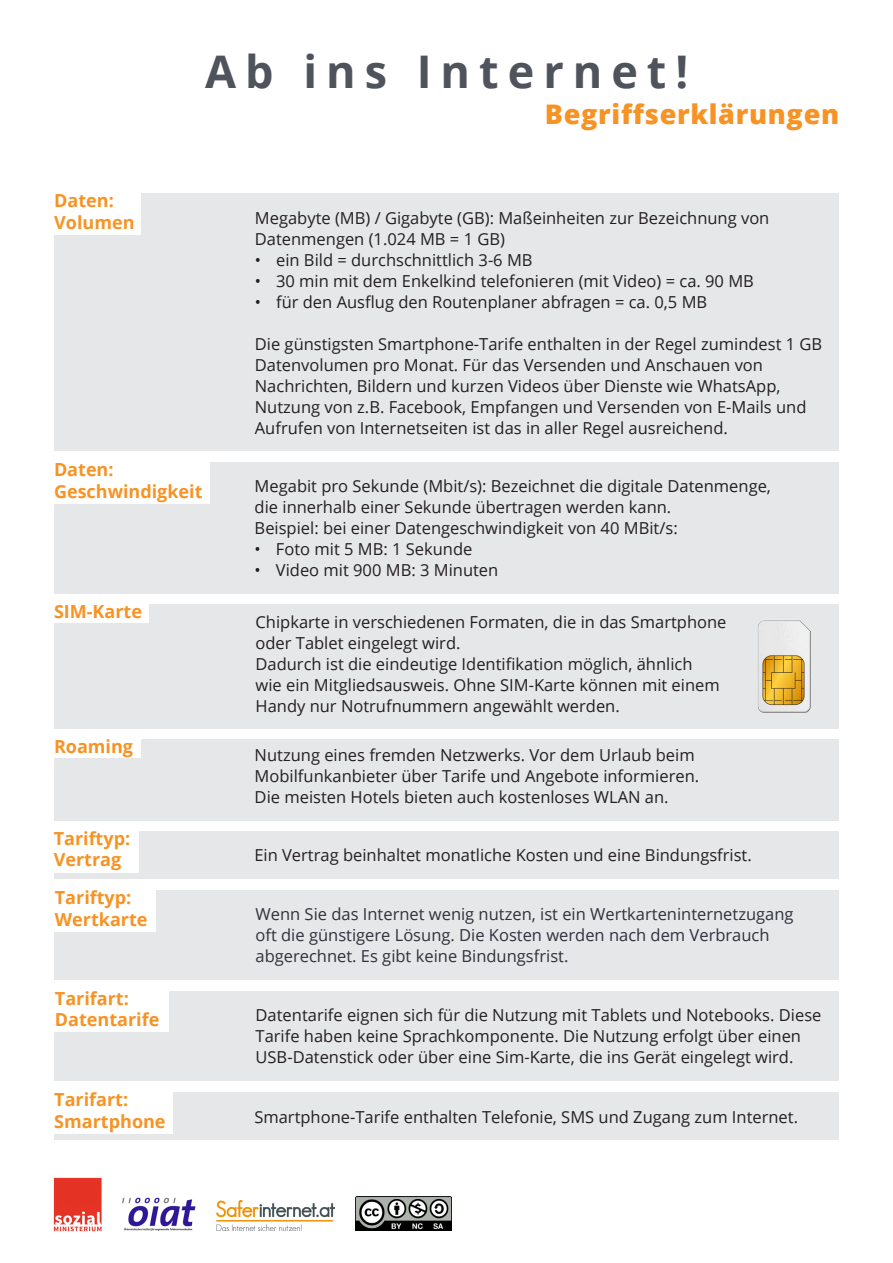
<style>
.page{position:relative;width:893px;height:1263px;background:#fff}
.page>*{position:absolute;margin:0;border:0;box-sizing:border-box;transform-origin:0 0}
.t1{font:700 45px "Open Sans";letter-spacing:.2em;color:#4f535c}
.t2{font:800 27px "Open Sans";letter-spacing:.025em;color:#f79324}
.Absatzformat_3{font:700 18px/21.6px "Open Sans";color:#f79324}
.t3{font:16.5px/21px "Open Sans";color:#231f20}
.t4{font:16.5px/21px "Open Sans";color:#2d323b}
</style>
<div class="page">
<img style="left:53px;top:1177px;width:49px;height:55px">
<img style="left:122px;top:1198px;width:73px;height:33px">
<img style="left:216px;top:1200px;width:118px;height:30px">
<img style="left:355px;top:1197px;width:96px;height:33px">
<div style="left:54px;top:193px;width:785px;height:258px;background:#e6e7e9"></div>
<div style="left:54px;top:193px;width:87px;height:42px;background:#fff"></div>
<div style="left:54px;top:462px;width:785px;height:132px;background:#e6e7e9"></div>
<div style="left:54px;top:462px;width:156px;height:41px;background:#fff"></div>
<div style="left:54px;top:739px;width:785px;height:81px;background:#e6e7e9"></div>
<div style="left:54px;top:739px;width:87px;height:19px;background:#fff"></div>
<div style="left:54px;top:831px;width:785px;height:47px;background:#e6e7e9"></div>
<div style="left:54px;top:831px;width:84px;height:41px;background:#fff"></div>
<div style="left:54px;top:890px;width:785px;height:90px;background:#e6e7e9"></div>
<div style="left:54px;top:890px;width:102px;height:41px;background:#fff"></div>
<div style="left:54px;top:991px;width:785px;height:89px;background:#e6e7e9"></div>
<div style="left:54px;top:991px;width:115px;height:41px;background:#fff"></div>
<div style="left:54px;top:1092px;width:785px;height:48px;background:#e6e7e9"></div>
<div style="left:54px;top:1092px;width:119px;height:41px;background:#fff"></div>
<div style="left:54px;top:604px;width:785px;height:125px;background:#e6e7e9"></div>
<div style="left:54px;top:604px;width:95px;height:19px;background:#fff"></div>
<img style="left:758px;top:620px;width:53px;height:93px">
<p class="t1" style="left:205px;top:40px;width:485px">Ab ins Internet!</p>
<p class="Absatzformat_3" style="left:54px;top:189px;width:61px">Daten:</p>
<p class="Absatzformat_3" style="left:54px;top:211px;width:82px">Volumen</p>
<p class="Absatzformat_3" style="left:54px;top:458px;width:61px">Daten:</p>
<p class="Absatzformat_3" style="left:54px;top:480px;width:150px">Geschwindigkeit</p>
<p class="Absatzformat_3" style="left:54px;top:600px;width:90px">SIM-Karte</p>
<p class="Absatzformat_3" style="left:54px;top:735px;width:81px">Roaming</p>
<p class="Absatzformat_3" style="left:54px;top:827px;width:78px">Tariftyp:<br>Vertrag</p>
<p class="Absatzformat_3" style="left:55px;top:886px;width:78px">Tariftyp:</p>
<p class="Absatzformat_3" style="left:55px;top:908px;width:94px">Wertkarte</p>
<p class="Absatzformat_3" style="left:55px;top:987px;width:75px">Tarifart:</p>
<p class="Absatzformat_3" style="left:55px;top:1008px;width:106px">Datentarife</p>
<p class="Absatzformat_3" style="left:54px;top:1088px;width:113px">Tarifart:<br>Smartphone</p>
<p class="t2" style="left:545px;top:94px;width:296px">Begriffserklärungen</p>
<p class="t3" style="left:255px;top:207px;width:516px">Megabyte (MB) / Gigabyte (GB): Maßeinheiten zur Bezeichnung von<br>Datenmengen (1.024 MB = 1 GB)</p>
<p class="t3" style="left:255px;top:249px;width:279px">• ein Bild = durchschnittlich 3-6 MB</p>
<p class="t3" style="left:255px;top:270px;width:501px">• 30 min mit dem Enkelkind telefonieren (mit Video) = ca. 90 MB</p>
<p class="t3" style="left:255px;top:291px;width:454px">• für den Ausflug den Routenplaner abfragen = ca. 0,5 MB</p>
<p class="t3" style="left:255px;top:333px;width:569px">Die günstigsten Smartphone-Tarife enthalten in der Regel zumindest 1 GB<br>Datenvolumen pro Monat. Für das Versenden und Anschauen von</p>
<p class="t3" style="left:255px;top:375px;width:553px">Nachrichten, Bildern und kurzen Videos über Dienste wie WhatsApp,<br>Nutzung von z.B. Facebook, Empfangen und Versenden von E-Mails und<br>Aufrufen von Internetseiten ist das in aller Regel ausreichend.</p>
<p class="t3" style="left:255px;top:475px;width:518px">Megabit pro Sekunde (Mbit/s): Bezeichnet die digitale Datenmenge,</p>
<p class="t3" style="left:255px;top:496px;width:418px">die innerhalb einer Sekunde übertragen werden kann.</p>
<p class="t3" style="left:255px;top:517px;width:425px">Beispiel: bei einer Datengeschwindigkeit von 40 MBit/s:</p>
<p class="t3" style="left:255px;top:538px;width:219px">• Foto mit 5 MB: 1 Sekunde</p>
<p class="t3" style="left:255px;top:559px;width:245px">• Video mit 900 MB: 3 Minuten</p>
<p class="t3" style="left:256px;top:611px;width:472px">Chipkarte in verschiedenen Formaten, die in das Smartphone oder Tablet eingelegt wird.</p>
<p class="t3" style="left:256px;top:653px;width:466px">Dadurch ist die eindeutige Identifikation möglich, ähnlich wie ein Mitgliedsausweis. Ohne SIM-Karte können mit einem<br>Handy nur Notrufnummern angewählt werden.</p>
<p class="t3" style="left:255px;top:744px;width:446px">Nutzung eines fremden Netzwerks. Vor dem Urlaub beim<br>Mobilfunkanbieter über Tarife und Angebote informieren.<br>Die meisten Hotels bieten auch kostenloses WLAN an.</p>
<p class="t3" style="left:254px;top:844px;width:499px">Ein Vertrag beinhaltet monatliche Kosten und eine Bindungsfrist.</p>
<p class="t4" style="left:256px;top:903px;width:540px">Wenn Sie das Internet wenig nutzen, ist ein Wertkarteninternetzugang oft die günstigere Lösung. Die Kosten werden nach dem Verbrauch abgerechnet. Es gibt keine Bindungsfrist.</p>
<p class="t3" style="left:256px;top:1004px;width:567px">Datentarife eignen sich für die Nutzung mit Tablets und Notebooks. Diese<br>Tarife haben keine Sprachkomponente. Die Nutzung erfolgt über einen<br>USB-Datenstick oder über eine Sim-Karte, die ins Gerät eingelegt wird.</p>
<p class="t3" style="left:254px;top:1106px;width:545px">Smartphone-Tarife enthalten Telefonie, SMS und Zugang zum Internet.</p>
</div>
